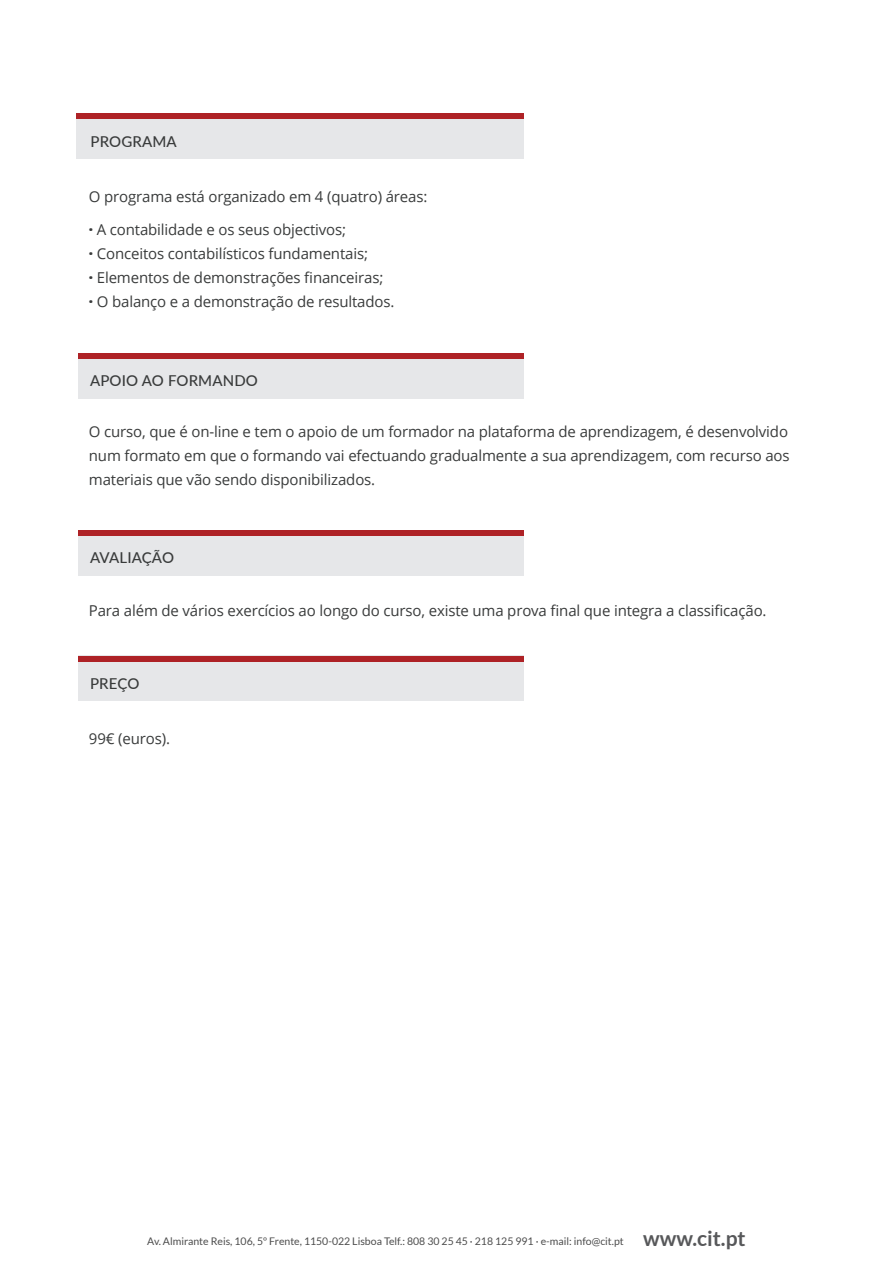
<style>
.page{position:relative;width:893px;height:1263px;background:#fff}
.page>*{position:absolute;margin:0;border:0;box-sizing:border-box;transform-origin:0 0}
.t1{font:15px/24px "Open Sans";letter-spacing:-.01em;color:#393b3b}
.t2{font:500 15px "Lato";letter-spacing:.01em;color:#393b3b}
.t3{font:10.5px "Lato";color:#4d4d4d}
.s1{font-weight:800}
.s2{font-weight:700;font-size:21px;color:#57585a}
</style>
<div class="page">
<div style="left:78px;top:354px;width:446px;height:45px;background:#e6e7e9"></div>
<div style="left:78px;top:354px;width:446px;height:5px;background:#ae2226"></div>
<div style="left:78px;top:530px;width:446px;height:45px;background:#e6e7e9"></div>
<div style="left:78px;top:530px;width:446px;height:6px;background:#ae2226"></div>
<div style="left:78px;top:656px;width:446px;height:45px;background:#e6e7e9"></div>
<div style="left:78px;top:656px;width:446px;height:5px;background:#ae2226"></div>
<div style="left:76px;top:114px;width:448px;height:45px;background:#e6e7e9"></div>
<div style="left:76px;top:114px;width:448px;height:5px;background:#ae2226"></div>
<p class="t2" style="left:91px;top:130px;width:88px">PROGRAMA</p>
<p class="t1" style="left:89px;top:184px;width:340px">O programa está organizado em 4 (quatro) áreas:</p>
<p class="t1" style="left:89px;top:217px;width:307px"><span class="s1">·</span> A contabilidade e os seus objectivos;<br><span class="s1">·</span> Conceitos contabilísticos fundamentais;<br><span class="s1">·</span> Elementos de demonstrações financeiras;<br><span class="s1">·</span> O balanço e a demonstração de resultados.</p>
<p class="t2" style="left:90px;top:370px;width:170px">APOIO AO FORMANDO</p>
<p class="t1" style="left:89px;top:419px;width:702px;text-align:justify">O curso, que é on-line e tem o apoio de um formador na plataforma de aprendizagem, é desenvolvido num formato em que o formando vai efectuando gradualmente a sua aprendizagem, com recurso aos materiais que vão sendo disponibilizados.</p>
<p class="t2" style="left:90px;top:547px;width:86px">AVALIAÇÃO</p>
<p class="t1" style="left:89px;top:598px;width:679px">Para além de vários exercícios ao longo do curso, existe uma prova final que integra a classificação.</p>
<p class="t2" style="left:90px;top:672px;width:51px">PREÇO</p>
<p class="t1" style="left:89px;top:726px;width:83px">99€ (euros).</p>
<p class="t3" style="left:147px;top:1235px;width:600px">Av. Almirante Reis, 106, 5º Frente, 1150-022 Lisboa Telf.: 808 30 25 45 · 218 125 991 · e-mail: info@cit.pt <span class="s2">www.cit.pt</span></p>
</div>
